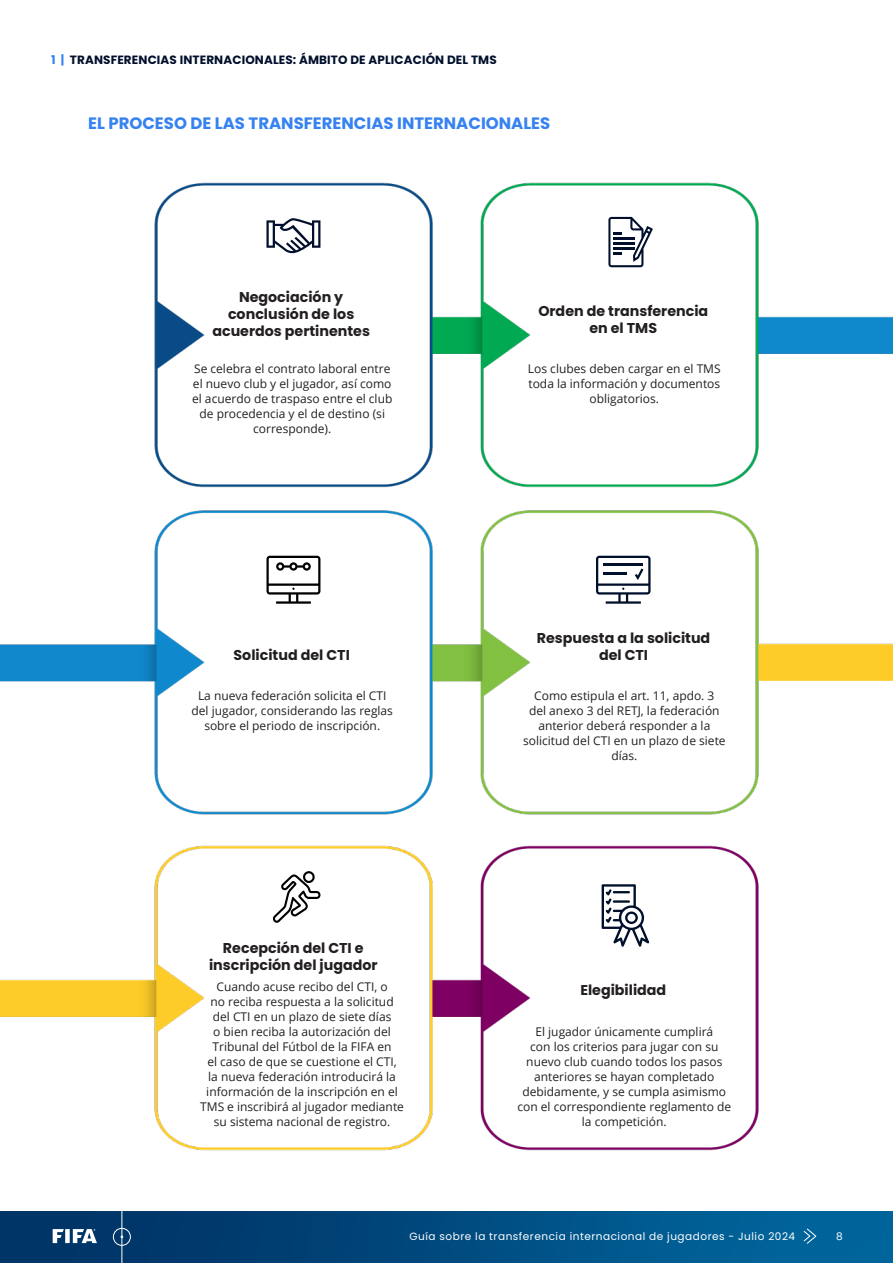
<style>
.page{position:relative;width:893px;height:1263px;background:#fff}
.page>*{position:absolute;margin:0;border:0;box-sizing:border-box;transform-origin:0 0}
.t1{font:700 16.5px "Poppins";color:#3682f1}
.t2{font:700 14.25px/17.1px "Poppins";color:#231f20;text-align:center}
.t3{font:12px/15px "Open Sans";color:#231f20;text-align:center}
.t4{font:700 12px "Poppins";letter-spacing:.01em;color:#000f2c}
.t5{font:10.5px "Poppins";letter-spacing:.05em;color:#fff}
.s1{color:#3682f1}
</style>
<div class="page">
<img style="left:0;top:1230px;width:892px;height:32px">
<svg style="left:53px;top:1230px;width:11px;height:13px"></svg>
<div style="left:65px;top:1229px;width:5px;height:14px;background:#fff"></div>
<svg style="left:73px;top:1230px;width:24px;height:13px"></svg>
<hr style="left:121px;top:1199px;width:1px;height:64px;background:#fff">
<div style="left:113px;top:1228px;width:18px;height:18px;border:1px solid #fff;border-radius:50%"></div>
<svg style="left:804px;top:1230px;width:12px;height:13px"></svg>
<img style="left:0;top:182px;width:892px;height:1048px">
<svg style="left:266px;top:218px;width:54px;height:35px"></svg>
<svg style="left:608px;top:217px;width:45px;height:50px"></svg>
<svg style="left:266px;top:556px;width:54px;height:48px"></svg>
<svg style="left:596px;top:556px;width:54px;height:48px"></svg>
<svg style="left:602px;top:884px;width:47px;height:63px"></svg>
<svg style="left:272px;top:870px;width:48px;height:53px"></svg>
<p class="t4" style="left:51px;top:52px;width:447px"><span class="s1">1 |</span> TRANSFERENCIAS INTERNACIONALES: ÁMBITO DE APLICACIÓN DEL TMS</p>
<p class="t1" style="left:88px;top:114px;width:464px">EL PROCESO DE LAS TRANSFERENCIAS INTERNACIONALES</p>
<p class="t2" style="left:212px;top:288px;width:159px">Negociación y conclusión de los acuerdos pertinentes</p>
<p class="t3" style="left:192px;top:361px;width:202px">Se celebra el contrato laboral entre el nuevo club y el jugador, así como el acuerdo de traspaso entre el club de procedencia y el de destino (si corresponde).</p>
<p class="t2" style="left:234px;top:646px;width:118px">Solicitud del CTI</p>
<p class="t3" style="left:191px;top:688px;width:203px">La nueva federación solicita el CTI del jugador, considerando las reglas sobre el periodo de inscripción.</p>
<p class="t2" style="left:209px;top:940px;width:170px">Recepción del CTI e inscripción del jugador</p>
<p class="t3" style="left:200px;top:979px;width:205px">Cuando acuse recibo del CTI, o<br>no reciba respuesta a la solicitud<br>del CTI en un plazo de siete días<br>o bien reciba la autorización del Tribunal del Fútbol de la FIFA en<br>el caso de que se cuestione el CTI,<br>la nueva federación introducirá la información de la inscripción en el TMS e inscribirá al jugador mediante su sistema nacional de registro.</p>
<p class="t2" style="left:538px;top:302px;width:171px">Orden de transferencia en el TMS</p>
<p class="t3" style="left:528px;top:361px;width:194px">Los clubes deben cargar en el TMS toda la información y documentos obligatorios.</p>
<p class="t2" style="left:537px;top:629px;width:175px">Respuesta a la solicitud del CTI</p>
<p class="t3" style="left:523px;top:688px;width:204px">Como estipula el art. 11, apdo. 3<br>del anexo 3 del RETJ, la federación anterior deberá responder a la solicitud del CTI en un plazo de siete días.</p>
<p class="t2" style="left:580px;top:982px;width:87px">Elegibilidad</p>
<p class="t3" style="left:517px;top:1023px;width:215px">El jugador únicamente cumplirá<br>con los criterios para jugar con su nuevo club cuando todos los pasos anteriores se hayan completado debidamente, y se cumpla asimismo con el correspondiente reglamento de la competición.</p>
<p class="t5" style="left:410px;top:1230px;width:387px">Guía sobre la transferencia internacional de jugadores - Julio 2024</p>
<p class="t5" style="left:836px;top:1230px;width:8px">8</p>
</div>
